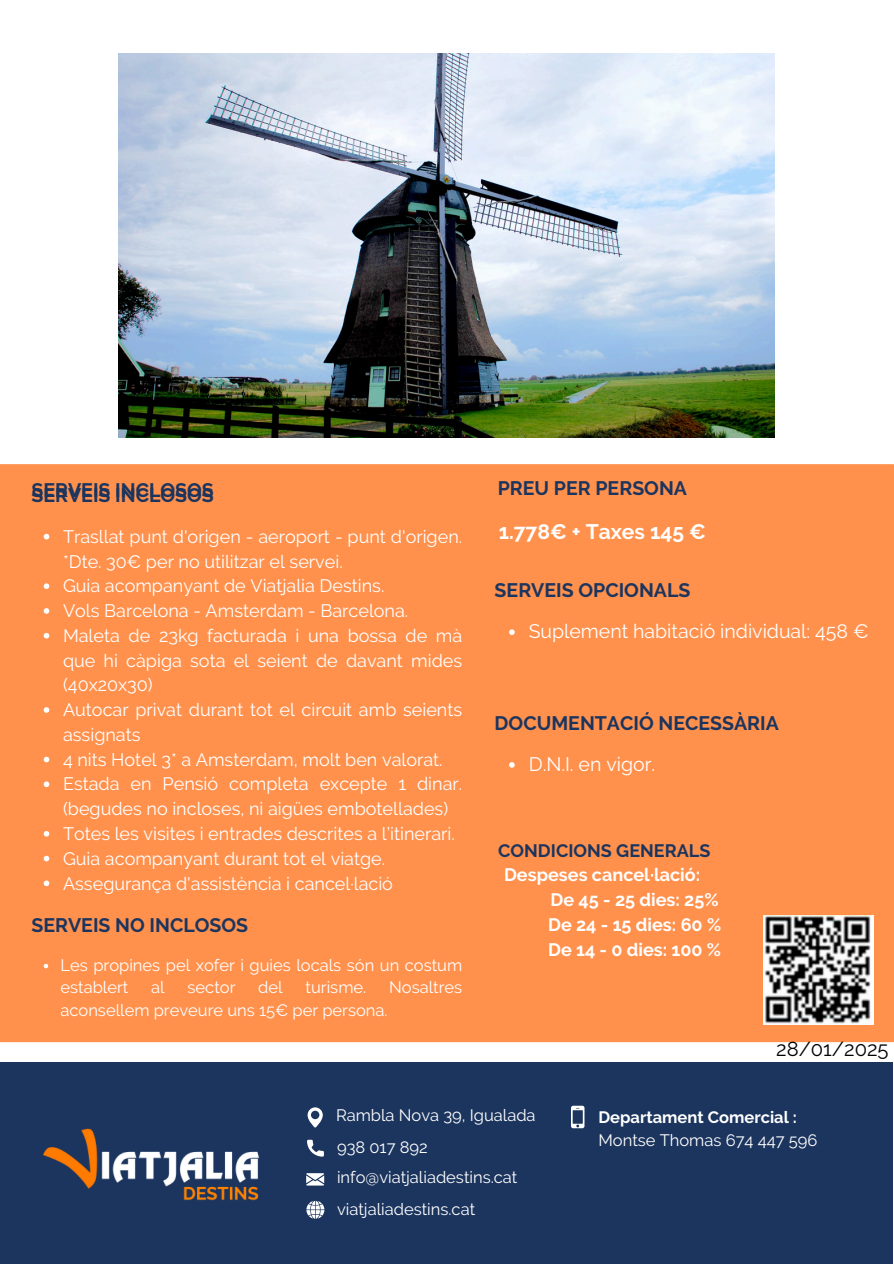
<style>
.page{position:relative;width:894px;height:1264px;background:#fff}
.page>*{position:absolute;margin:0;border:0;box-sizing:border-box;transform-origin:0 0}
.t1{font:700 21px "Raleway";color:#fff}
.t2{font:20.25px "Raleway";color:#000}
.t3{font:700 19.5px "Raleway";color:#1c355e}
.t4{font:19.5px "Raleway";color:#fff}
.t5{font:18px/24.8px "Raleway";color:#fff}
.t6{font:700 18px/24.8px "Raleway";color:#fff}
.t7{font:700 18px "Raleway";color:#1c355e}
.t8{font:16.5px/30.9px "Raleway";color:#fff}
.t9{font:700 16.5px "Raleway";color:#fff}
</style>
<div class="page">
<div style="left:0;top:1062px;width:892px;height:201px;background:#1c355e"></div>
<svg style="left:571px;top:1105px;width:13px;height:23px"></svg>
<svg style="left:307px;top:1139px;width:17px;height:17px"></svg>
<svg style="left:307px;top:1107px;width:16px;height:20px"></svg>
<svg style="left:306px;top:1173px;width:18px;height:12px"></svg>
<svg style="left:306px;top:1201px;width:18px;height:17px"></svg>
<div style="left:0;top:464px;width:893px;height:578px;background:#ff914d"></div>
<img style="left:763px;top:915px;width:110px;height:109px">
<img style="left:43px;top:1128px;width:217px;height:73px">
<img style="left:119px;top:53px;width:655px;height:384px">
<svg style="left:509px;top:629px;width:5px;height:6px"></svg>
<svg style="left:509px;top:762px;width:5px;height:5px"></svg>
<svg style="left:44px;top:534px;width:5px;height:5px"></svg>
<svg style="left:44px;top:583px;width:5px;height:6px"></svg>
<svg style="left:44px;top:608px;width:5px;height:5px"></svg>
<svg style="left:44px;top:633px;width:5px;height:5px"></svg>
<svg style="left:44px;top:707px;width:5px;height:5px"></svg>
<svg style="left:44px;top:756px;width:5px;height:6px"></svg>
<svg style="left:44px;top:781px;width:5px;height:6px"></svg>
<svg style="left:44px;top:831px;width:5px;height:5px"></svg>
<svg style="left:44px;top:855px;width:5px;height:6px"></svg>
<svg style="left:44px;top:880px;width:5px;height:6px"></svg>
<svg style="left:44px;top:963px;width:4px;height:5px"></svg>
<p class="t3" style="left:31px;top:479px;width:184px">SERVEIS INCLOSOS</p>
<p class="t3" style="left:31px;top:484px;width:184px">SERVEIS INCLOSOS</p>
<p class="t5" style="left:63px;top:524px;width:400px">Trasllat punt d'origen - aeroport - punt d'origen. *Dte. 30€ per no utilitzar el servei.<br>Guia acompanyant de Viatjalia Destins.<br>Vols Barcelona - Amsterdam - Barcelona.<br>Maleta de 23kg facturada i una bossa de mà que hi càpiga sota el seient de davant mides (40x20x30)<br>Autocar privat durant tot el circuit amb seients assignats<br>4 nits Hotel 3* a Amsterdam, molt ben valorat.<br>Estada en Pensió completa excepte 1 dinar. (begudes no incloses, ni aigües embotellades)<br>Totes les visites i entrades descrites a l’itinerari.<br>Guia acompanyant durant tot el viatge.<br>Assegurança d'assistència i cancel·lació</p>
<p class="t3" style="left:31px;top:914px;width:218px">SERVEIS NO INCLOSOS</p>
<p class="t8" style="left:60px;top:953px;width:403px;line-height:22.5px">Les propines pel xofer i guies locals són un costum establert</p>
<p class="t8" style="left:151px;top:971px;width:15px">al</p>
<p class="t8" style="left:187px;top:971px;width:49px">sector</p>
<p class="t8" style="left:258px;top:971px;width:26px">del</p>
<p class="t8" style="left:305px;top:971px;width:62px">turisme.</p>
<p class="t8" style="left:389px;top:971px;width:75px">Nosaltres</p>
<p class="t8" style="left:60px;top:994px;width:328px">aconsellem preveure uns 15€ per persona.</p>
<p class="t3" style="left:497px;top:477px;width:191px">PREU PER PERSONA</p>
<p class="t1" style="left:498px;top:519px;width:208px">1.778€ + Taxes 145 €</p>
<p class="t3" style="left:494px;top:579px;width:197px">SERVEIS OPCIONALS</p>
<p class="t4" style="left:528px;top:620px;width:341px">Suplement habitació individual: 458 €</p>
<p class="t3" style="left:494px;top:711px;width:285px">DOCUMENTACIÓ NECESSÀRIA</p>
<p class="t4" style="left:528px;top:753px;width:128px">D.N.I. en vigor.</p>
<p class="t7" style="left:498px;top:840px;width:213px">CONDICIONS GENERALS</p>
<p class="t6" style="left:548px;top:862px;width:174px;text-indent:-44px">Despeses cancel·lació:<br>De 45 - 25 dies: 25%<br>De 24 - 15 dies: 60 %<br>De 14 - 0 dies: 100 %</p>
<p class="t2" style="left:776px;top:1037px;width:114px">28/01/2025</p>
<p class="t8" style="left:336px;top:1100px;width:201px">Rambla Nova 39, Igualada</p>
<p class="t8" style="left:337px;top:1131px;width:182px">938 017 892 info@viatjaliadestins.cat</p>
<p class="t8" style="left:337px;top:1193px;width:140px">viatjaliadestins.cat</p>
<p class="t9" style="left:598px;top:1107px;width:200px">Departament Comercial :</p>
<p class="t8" style="left:598px;top:1124px;width:220px">Montse Thomas 674 447 596</p>
</div>
